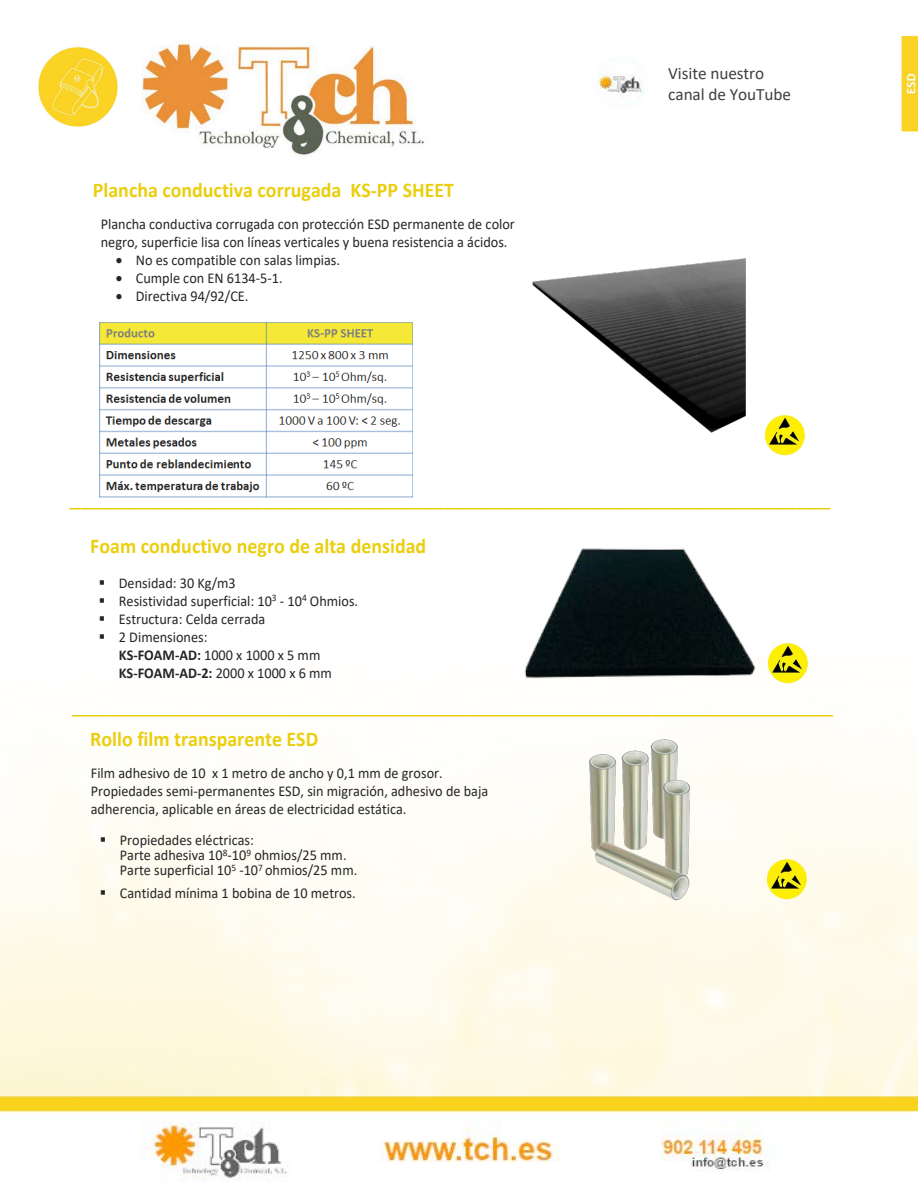
<style>
.page{position:relative;width:918px;height:1188px;background:#fff}
.page>*{position:absolute;margin:0;border:0;box-sizing:border-box;transform-origin:0 0}
.t1{font:24px "Calibri";color:#eace0f;scale:.95 1}
.t2{font:700 21px "Calibri";color:#eace0f;scale:.95 1}
.t3{font:17.25px/20.7px "Calibri";letter-spacing:-.005em;color:#404040}
.t4{font:15px/18px "Calibri";color:#252525;scale:.95 1}
.s1{font-weight:700}
</style>
<div class="page">
<img style="left:141px;top:35px;width:286px;height:122px">
<img style="left:901px;top:35px;width:17px;height:97px">
<img style="left:37px;top:46px;width:82px;height:81px">
<img style="left:0;top:1061px;width:918px;height:122px">
<img style="left:595px;top:57px;width:53px;height:51px">
<img style="left:764px;top:414px;width:41px;height:41px">
<img style="left:766px;top:858px;width:42px;height:41px">
<img style="left:575px;top:732px;width:141px;height:173px">
<img style="left:532px;top:257px;width:214px;height:176px">
<img style="left:99px;top:322px;width:313px;height:176px">
<img style="left:524px;top:548px;width:235px;height:139px">
<img style="left:767px;top:642px;width:42px;height:41px">
<h2 class="t2" style="left:93px;top:177px;width:382px">Plancha conductiva corrugada KS-PP SHEET</h2>
<p class="t4" style="left:101px;top:215px;width:437px">Plancha conductiva corrugada con protección ESD permanente de color negro, superficie lisa con líneas verticales y buena resistencia a ácidos.</p>
<p class="t4" style="left:116px;top:251px;width:238px">• No es compatible con salas limpias.</p>
<p class="t4" style="left:116px;top:269px;width:177px">• Cumple con EN 6134-5-1.</p>
<p class="t4" style="left:116px;top:287px;width:141px">• Directiva 94/92/CE.</p>
<p class="t3" style="left:668px;top:63px;width:124px">Visite nuestro canal de YouTube</p>
<h1 class="t1" style="left:70px;top:480px;width:802px">___________________________________________________________________</h1>
<h2 class="t2" style="left:90px;top:533px;width:355px">Foam conductivo negro de alta densidad</h2>
<p class="t4" style="left:99px;top:574px;width:146px">▪ Densidad: 30 Kg/m3</p>
<p class="t4" style="left:99px;top:592px;width:275px">▪ Resistividad superficial: 10<sup>3</sup> - 10<sup>4</sup> Ohmios.</p>
<p class="t4" style="left:99px;top:610px;width:177px">▪ Estructura: Celda cerrada</p>
<p class="t4" style="left:119px;top:628px;width:226px;text-indent:-20px">▪ 2 Dimensiones:<br><span class="s1">KS-FOAM-AD:</span> 1000 x 1000 x 5 mm<br><span class="s1">KS-FOAM-AD-2:</span> 2000 x 1000 x 6 mm</p>
<h1 class="t1" style="left:72px;top:687px;width:802px">___________________________________________________________________</h1>
<h2 class="t2" style="left:90px;top:725px;width:242px">Rollo film transparente ESD</h2>
<p class="t4" style="left:91px;top:764px;width:420px">Film adhesivo de 10 x 1 metro de ancho y 0,1 mm de grosor.<br>Propiedades semi-permanentes ESD, sin migración, adhesivo de baja adherencia, aplicable en áreas de electricidad estática.</p>
<p class="t4" style="left:120px;top:833px;width:251px;line-height:15px;text-indent:-20px">▪ Propiedades eléctricas:<br>Parte adhesiva 10<sup>8</sup>-10<sup>9</sup> ohmios/25 mm.<br>Parte superficial 10<sup>5</sup> -10<sup>7</sup> ohmios/25 mm.</p>
<p class="t4" style="left:100px;top:884px;width:271px">▪ Cantidad mínima 1 bobina de 10 metros.</p>
</div>
